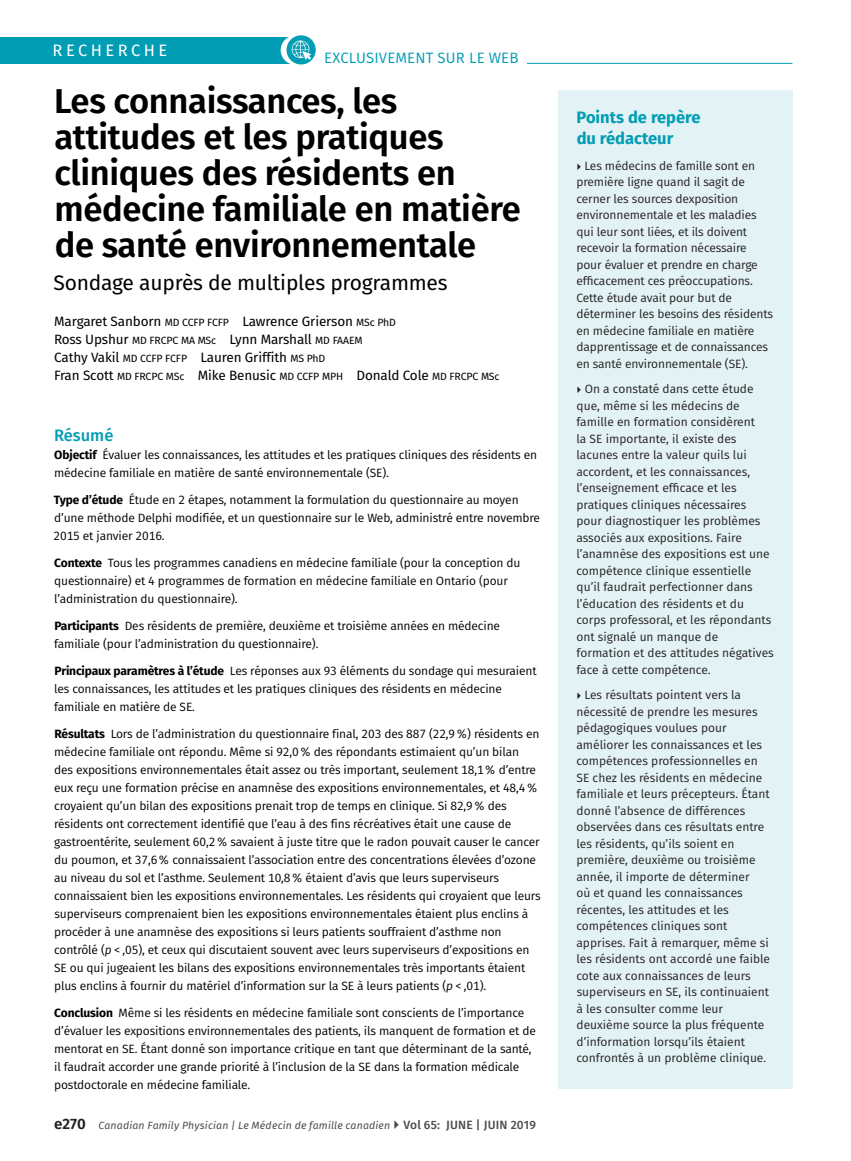
<style>
.page{position:relative;width:851px;height:1161px;background:#fff}
.page>*{position:absolute;margin:0;border:0;box-sizing:border-box;transform-origin:0 0}
.t1{font:600 34.5px/36px "Fira Sans";letter-spacing:-.01em;color:#000}
.t2{font:21px "Fira Sans";letter-spacing:-.01em;color:#000}
.KeyPointHead_RES{font:700 16.5px/21px "Fira Sans";color:#009db4}
.t3{font:16.5px "Fira Sans";letter-spacing:.21em;color:#fff}
.AbstractHead{font:500 16.5px "Fira Sans";color:#009db4}
.t4{font:15px "Fira Sans";letter-spacing:.01em;color:#009db4}
.t5{font:13.5px/18px "Fira Sans";letter-spacing:-.01em;color:#000}
.t6{font:12px/18px "Fira Sans";letter-spacing:-.01em;color:#000}
.KeyPoints_RES{font:12px/16.5px "Fira Sans";color:#231f20}
.t7{font:italic 10.5px "Fira Sans";letter-spacing:.015em;color:#4b4c4d}
.s1{font-size:10.5px}
.s2{font-weight:700}
.s3{font-style:italic}
.s4{font-weight:600;font-style:normal;font-size:15px;color:#231f20}
.s5{font-weight:500;font-style:normal;font-size:12px}
</style>
<div class="page">
<hr style="left:355px;top:63px;width:437px;height:1px;background:#009db4">
<div style="left:0;top:37px;width:290px;height:27px;background:#009db4"></div>
<div style="left:324px;top:49px;width:202px;height:22px;background:#fff"></div>
<div style="left:281px;top:36px;width:29px;height:29px;background:#fff;border-radius:50%"></div>
<svg style="left:286px;top:35px;width:30px;height:29px"></svg>
<svg style="left:292px;top:41px;width:19px;height:19px"></svg>
<div style="left:558px;top:90px;width:234px;height:999px;background:#e3f2f5"></div>
<h3 class="t3" style="left:53px;top:38px;width:116px">RECHERCHE</h3>
<p class="t4" style="left:324px;top:47px;width:196px">EXCLUSIVEMENT SUR LE WEB</p>
<p class="t1" style="left:54px;top:81px;width:468px">Les connaissances, les attitudes et les pratiques cliniques des résidents en médecine familiale en matière de santé environnementale</p>
<p class="t2" style="left:53px;top:267px;width:395px">Sondage auprès de multiples programmes</p>
<p class="t5" style="left:54px;top:312px;width:447px">Margaret Sanborn <span class="s1">MD CCFP FCFP</span> Lawrence Grierson <span class="s1">MSc PhD<br></span>Ross Upshur <span class="s1">MD FRCPC MA MSc</span> Lynn Marshall <span class="s1">MD FAAEM<br></span>Cathy Vakil <span class="s1">MD CCFP FCFP</span> Lauren Griffith <span class="s1">MS PhD<br></span>Fran Scott <span class="s1">MD FRCPC MSc</span> Mike Benusic <span class="s1">MD CCFP MPH</span> Donald Cole <span class="s1">MD FRCPC MSc</span></p>
<p class="AbstractHead" style="left:54px;top:422px;width:61px">Résumé</p>
<p class="t6" style="left:54px;top:446px;width:484px"><span class="s2">Objectif</span> Évaluer les connaissances, les attitudes et les pratiques cliniques des résidents en médecine familiale en matière de santé environnementale (SE).</p>
<p class="t6" style="left:53px;top:491px;width:488px"><span class="s2">Type d’étude</span> Étude en 2 étapes, notamment la formulation du questionnaire au moyen d’une méthode Delphi modifiée, et un questionnaire sur le Web, administré entre novembre<br>2015 et janvier 2016.</p>
<p class="t6" style="left:54px;top:554px;width:468px"><span class="s2">Contexte</span> Tous les programmes canadiens en médecine familiale (pour la conception du questionnaire) et 4 programmes de formation en médecine familiale en Ontario (pour l’administration du questionnaire).</p>
<p class="t6" style="left:54px;top:617px;width:447px"><span class="s2">Participants</span> Des résidents de première, deuxième et troisième années en médecine familiale (pour l’administration du questionnaire).</p>
<p class="t6" style="left:54px;top:662px;width:484px"><span class="s2">Principaux paramètres à l’étude</span> Les réponses aux 93 éléments du sondage qui mesuraient les connaissances, les attitudes et les pratiques cliniques des résidents en médecine familiale en matière de SE.</p>
<p class="t6" style="left:54px;top:725px;width:488px"><span class="s2">Résultats</span> Lors de l’administration du questionnaire final, 203 des 887 (22,9%) résidents en médecine familiale ont répondu. Même si 92,0% des répondants estimaient qu’un bilan des expositions environnementales était assez ou très important, seulement 18,1% d’entre eux reçu une formation précise en anamnèse des expositions environnementales, et 48,4% croyaient qu’un bilan des expositions prenait trop de temps en clinique. Si 82,9% des résidents ont correctement identifié que l’eau à des fins récréatives était une cause de gastroentérite, seulement 60,2% savaient à juste titre que le radon pouvait causer le cancer du poumon, et 37,6% connaissaient l’association entre des concentrations élevées d’ozone au niveau du sol et l’asthme. Seulement 10,8% étaient d’avis que leurs superviseurs connaissaient bien les expositions environnementales. Les résidents qui croyaient que leurs superviseurs comprenaient bien les expositions environnementales étaient plus enclins à procéder à une anamnèse des expositions si leurs patients souffraient d’asthme non contrôlé (<span class="s3">p</span> &lt; ,05), et ceux qui discutaient souvent avec leurs superviseurs d’expositions en SE ou qui jugeaient les bilans des expositions environnementales très importants étaient plus enclins à fournir du matériel d’information sur la SE à leurs patients (<span class="s3">p</span> &lt; ,01).</p>
<p class="t6" style="left:54px;top:1004px;width:483px"><span class="s2">Conclusion</span> Même si les résidents en médecine familiale sont conscients de l’importance d’évaluer les expositions environnementales des patients, ils manquent de formation et de mentorat en SE. Étant donné son importance critique en tant que déterminant de la santé, il faudrait accorder une grande priorité à l’inclusion de la SE dans la formation médicale postdoctorale en médecine familiale.</p>
<p class="t7" style="left:54px;top:1117px;width:483px"><span class="s4">e270</span> Canadian Family Physician | Le Médecin de famille canadien <span class="s5">Vol 65: JUNE | JUIN 2019</span></p>
<p class="KeyPointHead_RES" style="left:576px;top:106px;width:125px">Points de repère du rédacteur</p>
<p class="KeyPoints_RES" style="left:576px;top:157px;width:198px;text-indent:8px">Les médecins de famille sont en première ligne quand il sagit de cerner les sources dexposition environnementale et les maladies qui leur sont liées, et ils doivent recevoir la formation nécessaire pour évaluer et prendre en charge efficacement ces préoccupations.<br>Cette étude avait pour but de déterminer les besoins des résidents en médecine familiale en matière dapprentissage et de connaissances en santé environnementale (SE).</p>
<p class="KeyPoints_RES" style="left:576px;top:381px;width:199px;text-indent:8px">On a constaté dans cette étude que, même si les médecins de famille en formation considèrent<br>la SE importante, il existe des lacunes entre la valeur quils lui accordent, et les connaissances, l’enseignement efficace et les pratiques cliniques nécessaires pour diagnostiquer les problèmes associés aux expositions. Faire l’anamnèse des expositions est une compétence clinique essentielle qu’il faudrait perfectionner dans l’éducation des résidents et du corps professoral, et les répondants ont signalé un manque de formation et des attitudes négatives face à cette compétence.</p>
<p class="KeyPoints_RES" style="left:576px;top:687px;width:195px;text-indent:8px">Les résultats pointent vers la nécessité de prendre les mesures pédagogiques voulues pour améliorer les connaissances et les compétences professionnelles en<br>SE chez les résidents en médecine familiale et leurs précepteurs. Étant donné l’absence de différences observées dans ces résultats entre les résidents, qu’ils soient en première, deuxième ou troisième année, il importe de déterminer<br>où et quand les connaissances récentes, les attitudes et les compétences cliniques sont apprises. Fait à remarquer, même si les résidents ont accordé une faible cote aux connaissances de leurs superviseurs en SE, ils continuaient à les consulter comme leur deuxième source la plus fréquente d’information lorsqu’ils étaient confrontés à un problème clinique.</p>
</div>
